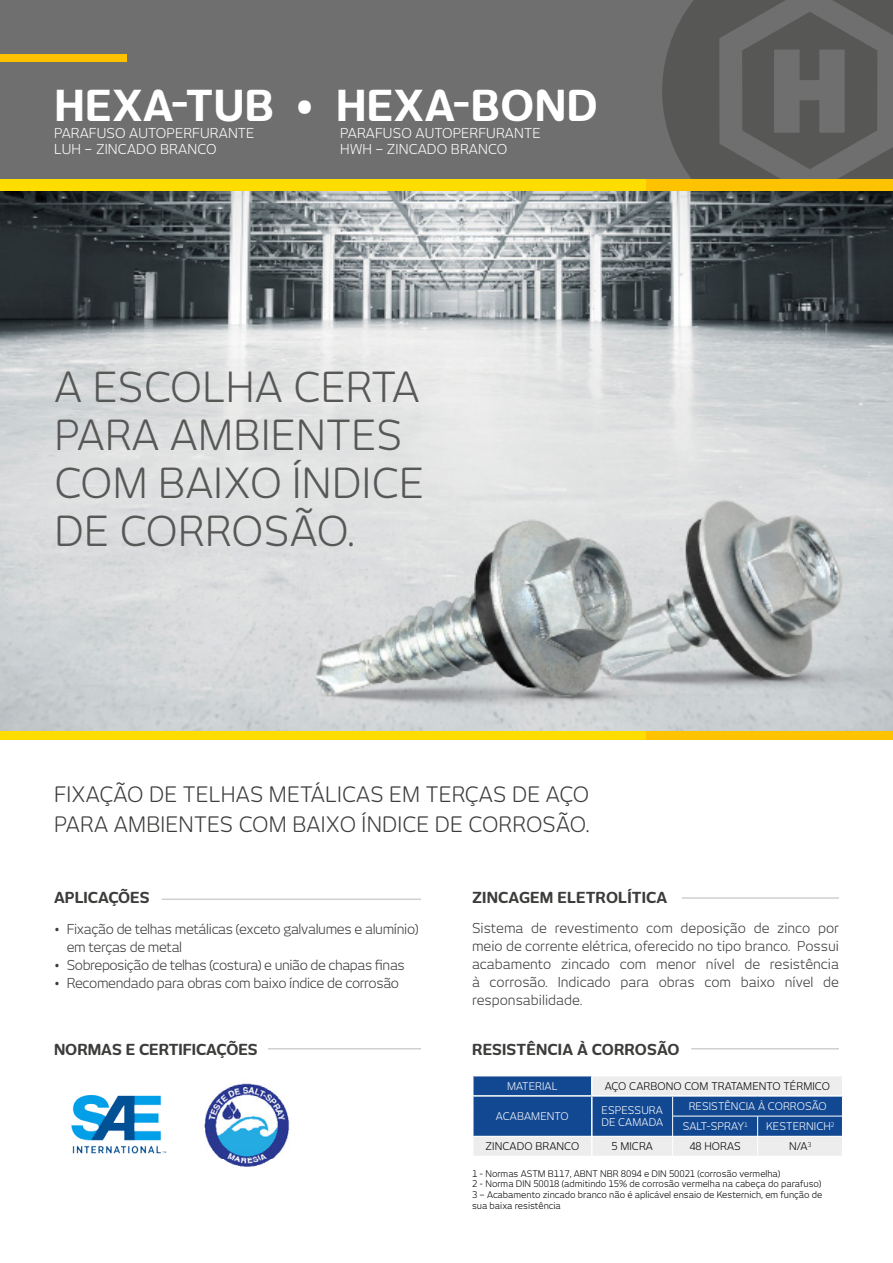
<style>
.page{position:relative;width:893px;height:1263px;background:#fff}
.page>*{position:absolute;margin:0;border:0;box-sizing:border-box;transform-origin:0 0}
.t1{font:700 42px "New June";letter-spacing:.01em;color:#fff}
.t2{font:40.8px/48.3px "New June";letter-spacing:.01em;color:#575756}
.t3{font:21px/30px "New June";letter-spacing:.01em;color:#3c3c3b}
.t4{font:700 15px "New June";color:#3c3c3b}
.t5{font:13.5px/18px "New June";letter-spacing:-.025em;color:#3c3c3b}
.t6{font:13.5px/16.2px "New June";letter-spacing:.01em;color:#fff}
.t7{font:10.5px/12.6px "New June";letter-spacing:.01em;color:#fff}
.t8{font:10.5px "New June";letter-spacing:.01em;color:#000}
.t9{font:9px/10.8px "New June";color:#000}
</style>
<div class="page">
<img style="left:0;top:191px;width:893px;height:540px">
<div style="left:0;top:0;width:893px;height:182px;background:#706f6f"></div>
<svg style="left:662px;top:0;width:231px;height:179px"></svg>
<div style="left:0;top:54px;width:127px;height:7px;background:#fdc300"></div>
<div style="left:0;top:179px;width:682px;height:12px;background:#fd0"></div>
<div style="left:0;top:731px;width:682px;height:9px;background:#fd0"></div>
<div style="left:646px;top:179px;width:247px;height:12px;background:#fdc300"></div>
<div style="left:646px;top:731px;width:247px;height:9px;background:#fdc300"></div>
<hr style="left:682px;top:897px;width:157px;height:2px;background:#d0d0d0">
<hr style="left:162px;top:898px;width:259px;height:2px;background:#d0d0d0">
<hr style="left:268px;top:1048px;width:153px;height:1px;background:#d0d0d0">
<hr style="left:691px;top:1048px;width:148px;height:1px;background:#d0d0d0">
<img style="left:71px;top:1095px;width:96px;height:59px">
<img style="left:204px;top:1083px;width:86px;height:84px">
<svg style="left:472px;top:1076px;width:371px;height:80px;background:#7895bd"></svg>
<h1 class="t1" style="left:54px;top:80px;width:545px">HEXA-TUB • HEXA-BOND</h1>
<p class="t6" style="left:54px;top:125px;width:202px">PARAFUSO AUTOPERFURANTE<br>LUH – ZINCADO BRANCO</p>
<p class="t6" style="left:340px;top:125px;width:202px">PARAFUSO AUTOPERFURANTE<br>HWH – ZINCADO BRANCO</p>
<h2 class="t2" style="left:54px;top:362px;width:371px">A ESCOLHA CERTA<br>PARA AMBIENTES<br>COM BAIXO ÍNDICE<br>DE CORROSÃO.</h2>
<h3 class="t3" style="left:54px;top:779px;width:537px">FIXAÇÃO DE TELHAS METÁLICAS EM TERÇAS DE AÇO<br>PARA AMBIENTES COM BAIXO ÍNDICE DE CORROSÃO.</h3>
<p class="t4" style="left:54px;top:889px;width:97px">APLICAÇÕES</p>
<p class="t4" style="left:472px;top:889px;width:197px">ZINCAGEM ELETROLÍTICA</p>
<p class="t5" style="left:67px;top:920px;width:353px;text-indent:-13px">• Fixação de telhas metálicas (exceto galvalumes e alumínio) em terças de metal</p>
<p class="t5" style="left:54px;top:956px;width:352px">• Sobreposição de telhas (costura) e união de chapas finas</p>
<p class="t5" style="left:54px;top:974px;width:347px">• Recomendado para obras com baixo índice de corrosão</p>
<p class="t4" style="left:54px;top:1040px;width:205px">NORMAS E CERTIFICAÇÕES</p>
<p class="t5" style="left:472px;top:919px;width:368px;text-align:justify">Sistema de revestimento com deposição de zinco por meio de corrente elétrica, oferecido no tipo branco. Possui acabamento zincado com menor nível de resistência à corrosão. Indicado para obras com baixo nível de responsabilidade.</p>
<p class="t4" style="left:472px;top:1040px;width:209px">RESISTÊNCIA À CORROSÃO</p>
<p class="t7" style="left:507px;top:1079px;width:52px">MATERIAL</p>
<p class="t8" style="left:605px;top:1080px;width:227px">AÇO CARBONO COM TRATAMENTO TÉRMICO</p>
<p class="t7" style="left:496px;top:1110px;width:74px">ACABAMENTO</p>
<p class="t7" style="left:601px;top:1103px;width:63px">ESPESSURA<br>DE CAMADA</p>
<p class="t7" style="left:683px;top:1096px;width:146px;line-height:20.2px;text-indent:6px">RESISTÊNCIA À CORROSÃO<br>SALT-SPRAY<sup>1</sup></p>
<p class="t7" style="left:766px;top:1120px;width:70px">KESTERNICH<sup>2</sup></p>
<p class="t8" style="left:485px;top:1140px;width:95px">ZINCADO BRANCO</p>
<p class="t8" style="left:611px;top:1140px;width:43px">5 MICRA</p>
<p class="t8" style="left:689px;top:1140px;width:53px">48 HORAS</p>
<p class="t8" style="left:789px;top:1140px;width:23px">N/A<sup>3</sup></p>
<p class="t9" style="left:472px;top:1168px;width:352px">1 - Normas ASTM B117, ABNT NBR 8094 e DIN 50021 (corrosão vermelha)<br>2 - Norma DIN 50018 (admitindo 15% de corrosão vermelha na cabeça do parafuso)<br>3 – Acabamento zincado branco não é aplicável ensaio de Kesternich, em função de sua baixa resistência</p>
</div>
